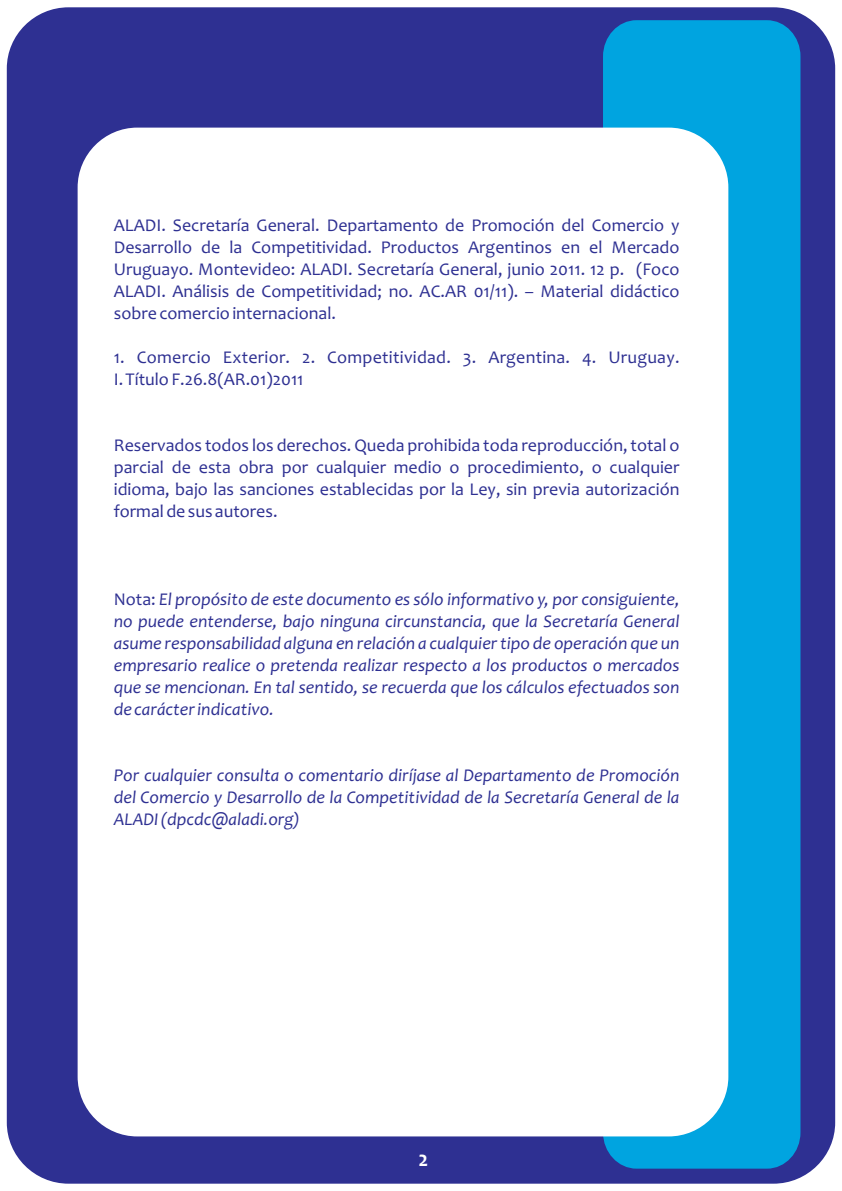
<style>
.page{position:relative;width:842px;height:1191px;background:#fff}
.page>*{position:absolute;margin:0;border:0;box-sizing:border-box;transform-origin:0 0}
.t1{font:700 22px "Candara";color:#fff;scale:.93 1}
.t2{font:18px/22px "Candara";color:#2e3092;text-align:justify}
.t3{font:italic 18px/22px "Candara";color:#2e3092;text-align:justify}
.s1{font-style:normal}
</style>
<div class="page">
<div style="left:7px;top:7px;width:828px;height:1176px;background:#2e3092;border-radius:61px"></div>
<div style="left:603px;top:20px;width:197px;height:1148px;background:#00a4e0;border-radius:35px"></div>
<div style="left:78px;top:128px;width:650px;height:1008px;background:#fff;border-radius:60px"></div>
<p class="t2" style="left:114px;top:216px;width:567px">ALADI. Secretaría General. Departamento de Promoción del Comercio y Desarrollo de la Competitividad. Productos Argentinos en el Mercado Uruguayo. Montevideo: ALADI. Secretaría General, junio 2011. 12 p. (Foco ALADI. Análisis de Competitividad; no. AC.AR 01/11). – Material didáctico sobre comercio internacional.</p>
<p class="t2" style="left:114px;top:348px;width:567px">1. Comercio Exterior. 2. Competitividad. 3. Argentina. 4. Uruguay.<br>I. Título F.26.8(AR.01)2011</p>
<p class="t2" style="left:114px;top:436px;width:567px">Reservados todos los derechos. Queda prohibida toda reproducción, total o parcial de esta obra por cualquier medio o procedimiento, o cualquier idioma, bajo las sanciones establecidas por la Ley, sin previa autorización formal de sus autores.</p>
<p class="t3" style="left:114px;top:590px;width:567px"><span class="s1">Nota:</span> El propósito de este documento es sólo informativo y, por consiguiente, no puede entenderse, bajo ninguna circunstancia, que la Secretaría General asume responsabilidad alguna en relación a cualquier tipo de operación que un empresario realice o pretenda realizar respecto a los productos o mercados que se mencionan. En tal sentido, se recuerda que los cálculos efectuados son de carácter indicativo.</p>
<p class="t3" style="left:114px;top:765px;width:567px">Por cualquier consulta o comentario diríjase al Departamento de Promoción del Comercio y Desarrollo de la Competitividad de la Secretaría General de la ALADI (dpcdc@aladi.org)</p>
<p class="t1" style="left:418px;top:1149px;width:12px">2</p>
</div>
